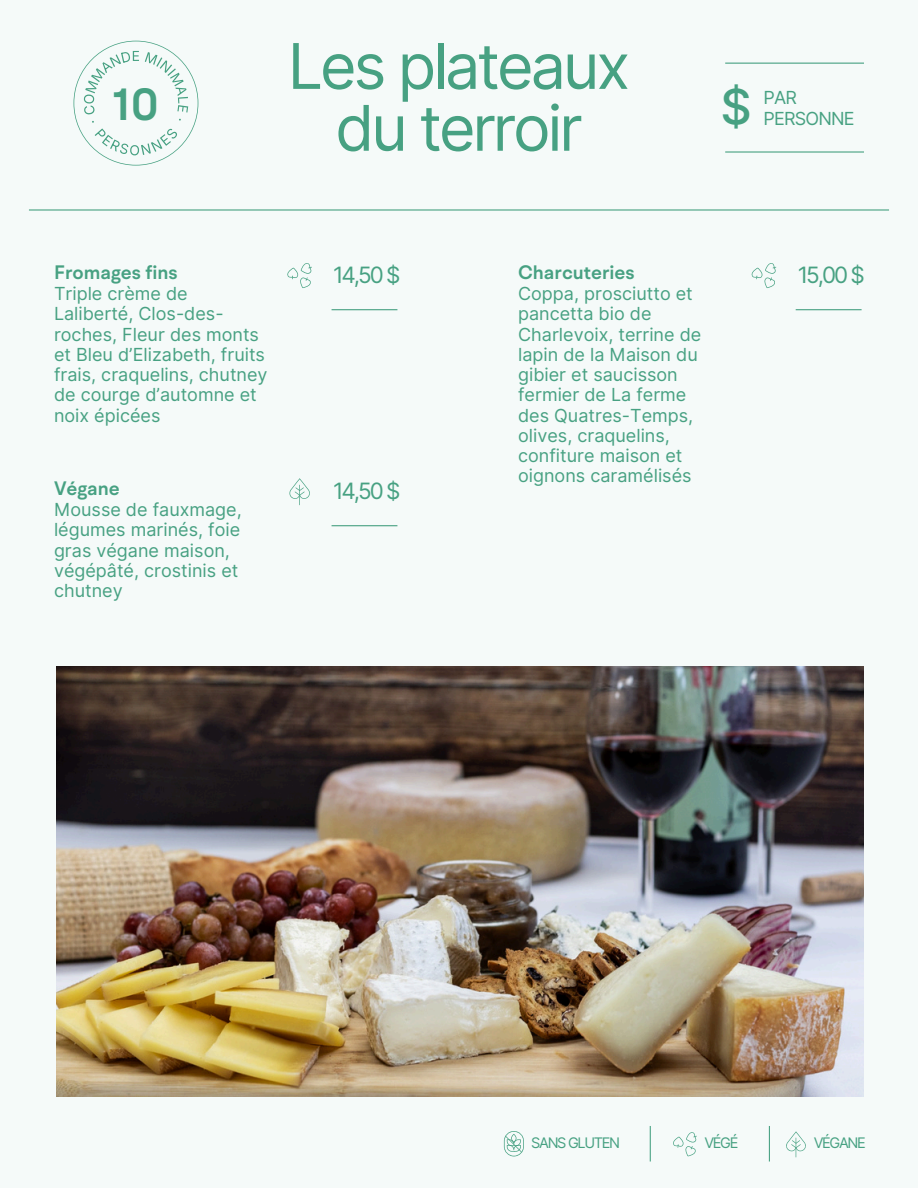
<style>
.page{position:relative;width:918px;height:1188px;background:#f5faf9}
.page>*{position:absolute;margin:0;border:0;box-sizing:border-box;transform-origin:0 0}
.t1{font:63px/61.8px "Inter";letter-spacing:-.05em;color:#47a182;text-align:center}
.t2{font:500 48.75px "Inter";color:#47a182}
.t3{font:600 45px "BR Hendrix";color:#47a182}
.t4{font:22.5px "Inter";letter-spacing:-.09em;color:#47a182}
.t5{font:600 19.5px "BR Hendrix";color:#47a182}
.t6{font:18px/20.2px "Inter";color:#47a182}
.t7{font:18px/20.2px "Inter";letter-spacing:-.045em;color:#47a182}
.t8{font:14.55px "Inter";letter-spacing:-.09em;color:#47a182}
</style>
<div class="page">
<hr style="left:29px;top:209px;width:860px;height:2px;background:#47a182">
<hr style="left:332px;top:309px;width:65px;height:1px;background:#47a182">
<hr style="left:332px;top:525px;width:65px;height:1px;background:#47a182">
<hr style="left:796px;top:309px;width:66px;height:1px;background:#47a182">
<hr style="left:650px;top:1126px;width:1px;height:36px;background:#47a182">
<hr style="left:769px;top:1126px;width:1px;height:36px;background:#47a182">
<svg style="left:673px;top:1132px;width:24px;height:24px"></svg>
<svg style="left:786px;top:1132px;width:20px;height:25px"></svg>
<svg style="left:504px;top:1131px;width:19px;height:25px"></svg>
<svg style="left:74px;top:41px;width:124px;height:125px"></svg>
<hr style="left:725px;top:63px;width:139px;height:1px;background:#47a182">
<hr style="left:725px;top:151px;width:139px;height:2px;background:#47a182">
<svg style="left:752px;top:263px;width:24px;height:25px"></svg>
<svg style="left:289px;top:479px;width:21px;height:26px"></svg>
<img style="left:57px;top:666px;width:807px;height:430px">
<svg style="left:287px;top:263px;width:25px;height:25px"></svg>
<h1 class="t1" style="left:288px;top:35px;width:344px">Les plateaux du terroir</h1>
<h2 class="t3" style="left:111px;top:75px;width:50px">10</h2>
<h4 class="t2" style="left:720px;top:77px;width:33px">$</h4>
<p class="t7" style="left:764px;top:88px;width:93px">PAR<br>PERSONNE</p>
<p class="t5" style="left:54px;top:259px;width:125px">Fromages fins</p>
<h4 class="t4" style="left:798px;top:262px;width:69px">15,00 $</h4>
<p class="t6" style="left:54px;top:284px;width:215px">Triple crème de<br>Laliberté, Clos-des&shy;roches, Fleur des monts et Bleu d’Elizabeth, fruits frais, craquelins, chutney de courge d’automne et noix épicées</p>
<p class="t4" style="left:333px;top:262px;width:69px">14,50 $</p>
<p class="t5" style="left:518px;top:259px;width:118px">Charcuteries</p>
<p class="t6" style="left:518px;top:284px;width:185px">Coppa, prosciutto et pancetta bio de<br>Charlevoix, terrine de lapin de la Maison du gibier et saucisson fermier de La ferme des Quatres-Temps, olives, craquelins, confiture maison et oignons caramélisés</p>
<h3 class="t5" style="left:54px;top:475px;width:67px">Végane</h3>
<p class="t4" style="left:333px;top:478px;width:69px">14,50 $</p>
<h3 class="t6" style="left:54px;top:500px;width:189px">Mousse de fauxmage, légumes marinés, foie gras végane maison, végépâté, crostinis et chutney</h3>
<h2 class="t8" style="left:531px;top:1134px;width:91px">SANS GLUTEN</h2>
<h4 class="t8" style="left:704px;top:1134px;width:36px">VÉGÉ</h4>
<p class="t8" style="left:814px;top:1134px;width:54px">VÉGANE</p>
</div>
